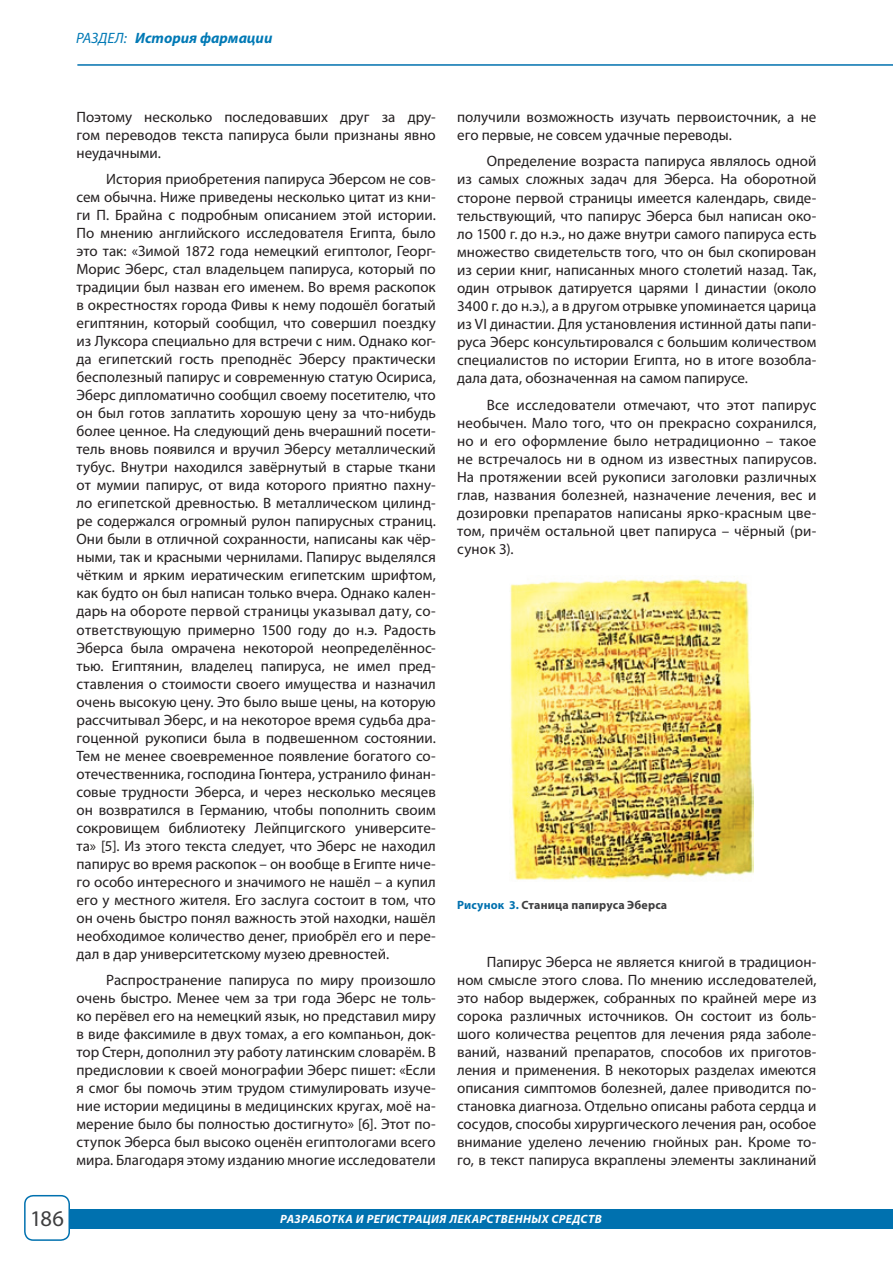
<style>
.page{position:relative;width:893px;height:1263px;background:#fff}
.page>*{position:absolute;margin:0;border:0;box-sizing:border-box;transform-origin:0 0}
.Заголовок_3_copy{font:22.5px "Myriad Pro";color:#3e3e3f}
.Основной{font:15px/18px "Myriad Pro";color:#231f20;text-align:justify}
.t1{font:italic 700 15px "Myriad Pro";color:#0079b5}
.t2{font:italic 700 12px "Myriad Pro";letter-spacing:.03em;color:#fff}
.Основной-2{font:700 12px "Myriad Pro";letter-spacing:.015em;color:#3e3e3f}
.s1{font-weight:400}
.s2{color:#0071af}
</style>
<div class="page">
<div style="left:70px;top:1209px;width:823px;height:20px;background:#0071af"></div>
<div style="left:24px;top:1195px;width:46px;height:46px;border:2px solid #0071af;border-radius:9px"></div>
<hr style="left:77px;top:64px;width:816px;height:2px;background:#0071af">
<img style="left:510px;top:575px;width:244px;height:305px">
<p class="t1" style="left:76px;top:28px;width:198px"><span class="s1">РАЗДЕЛ:</span> История фармации</p>
<p class="Основной" style="left:77px;top:108px;width:361px">Поэтому несколько последовавших друг за дру&shy;гом переводов текста папируса были признаны явно неудачными.</p>
<p class="Основной" style="left:77px;top:170px;width:361px;text-indent:30px">История приобретения папируса Эберсом не сов&shy;сем обычна. Ниже приведены несколько цитат из кни&shy;ги П. Брайна с подробным описанием этой истории.<br>По мнению английского исследователя Египта, было это так: «Зимой 1872 года немецкий египтолог, Георг-Морис Эберс, стал владельцем папируса, который по традиции был назван его именем. Во время раскопок в окрестностях города Фивы к нему подошёл богатый египтянин, который сообщил, что совершил поездку из Луксора специально для встречи с ним. Однако ког&shy;да египетский гость преподнёс Эберсу практически бесполезный папирус и современную статую Осириса, Эберс дипломатично сообщил своему посетителю, что он был готов заплатить хорошую цену за что-нибудь более ценное. На следующий день вчерашний посети&shy;тель вновь появился и вручил Эберсу металлический тубус. Внутри находился завёрнутый в старые ткани от мумии папирус, от вида которого приятно пахну&shy;ло египетской древностью. В металлическом цилинд&shy;ре содержался огромный рулон папирусных страниц.<br>Они были в отличной сохранности, написаны как чёр&shy;ными, так и красными чернилами. Папирус выделялся чётким и ярким иератическим египетским шрифтом, как будто он был написан только вчера. Однако кален&shy;дарь на обороте первой страницы указывал дату, со&shy;ответствующую примерно 1500 году до н.э. Радость Эберса была омрачена некоторой неопределённос&shy;тью. Египтянин, владелец папируса, не имел пред&shy;ставления о стоимости своего имущества и назначил очень высокую цену. Это было выше цены, на которую рассчитывал Эберс, и на некоторое время судьба дра&shy;гоценной рукописи была в подвешенном состоянии.<br>Тем не менее своевременное появление богатого со&shy;отечественника, господина Гюнтера, устранило финан&shy;совые трудности Эберса, и через несколько месяцев он возвратился в Германию, чтобы пополнить своим сокровищем библиотеку Лейпцигского университе&shy;та» [5]. Из этого текста следует, что Эберс не находил папирус во время раскопок – он вообще в Египте ниче&shy;го особо интересного и значимого не нашёл – а купил его у местного жителя. Его заслуга состоит в том, что он очень быстро понял важность этой находки, нашёл необходимое количество денег, приобрёл его и пере&shy;дал в дар университетскому музею древностей.</p>
<p class="Основной" style="left:77px;top:971px;width:361px;text-indent:30px">Распространение папируса по миру произошло очень быстро. Менее чем за три года Эберс не толь&shy;ко перёвел его на немецкий язык, но представил миру в виде факсимиле в двух томах, а его компаньон, док&shy;тор Стерн, дополнил эту работу латинским словарём. В предисловии к своей монографии Эберс пишет: «Если я смог бы помочь этим трудом стимулировать изуче&shy;ние истории медицины в медицинских кругах, моё на&shy;мерение было бы полностью достигнуто» [6]. Этот по&shy;ступок Эберса был высоко оценён египтологами всего мира. Благодаря этому изданию многие исследователи</p>
<p class="Основной" style="left:457px;top:108px;width:361px">получили возможность изучать первоисточник, а не его первые, не совсем удачные переводы.</p>
<p class="Основной" style="left:457px;top:152px;width:361px;text-indent:30px">Определение возраста папируса являлось одной из самых сложных задач для Эберса. На оборотной стороне первой страницы имеется календарь, свиде&shy;тельствующий, что папирус Эберса был написан око&shy;ло 1500 г. до н.э., но даже внутри самого папируса есть множество свидетельств того, что он был скопирован из серии книг, написанных много столетий назад. Так, один отрывок датируется царями I династии (около 3400 г. до н.э.), а в другом отрывке упоминается царица из VI династии. Для установления истинной даты папи&shy;руса Эберс консультировался с большим количеством специалистов по истории Египта, но в итоге возобла&shy;дала дата, обозначенная на самом папирусе.</p>
<p class="Основной" style="left:457px;top:395px;width:361px;text-indent:30px">Все исследователи отмечают, что этот папирус необычен. Мало того, что он прекрасно сохранился, но и его оформление было нетрадиционно – такое не встречалось ни в одном из известных папирусов.<br>На протяжении всей рукописи заголовки различных глав, названия болезней, назначение лечения, вес и дозировки препаратов написаны ярко-красным цве&shy;том, причём остальной цвет папируса – чёрный (ри&shy;сунок 3).</p>
<p class="Основной-2" style="left:457px;top:897px;width:212px"><span class="s2">Рисунок 3.</span> Станица папируса Эберса</p>
<p class="Основной" style="left:457px;top:952px;width:361px;text-indent:30px">Папирус Эберса не является книгой в традицион&shy;ном смысле этого слова. По мнению исследователей, это набор выдержек, собранных по крайней мере из сорока различных источников. Он состоит из боль&shy;шого количества рецептов для лечения ряда заболе&shy;ваний, названий препаратов, способов их приготов&shy;ления и применения. В некоторых разделах имеются описания симптомов болезней, далее приводится по&shy;становка диагноза. Отдельно описаны работа сердца и сосудов, способы хирургического лечения ран, особое внимание уделено лечению гнойных ран. Кроме то&shy;го, в текст папируса вкраплены элементы заклинаний</p>
<p class="Заголовок_3_copy" style="left:30px;top:1204px;width:36px">186</p>
<p class="t2" style="left:280px;top:1211px;width:323px">РАЗРАБОТКА И РЕГИСТРАЦИЯ ЛЕКАРСТВЕННЫХ СРЕДСТВ</p>
</div>
